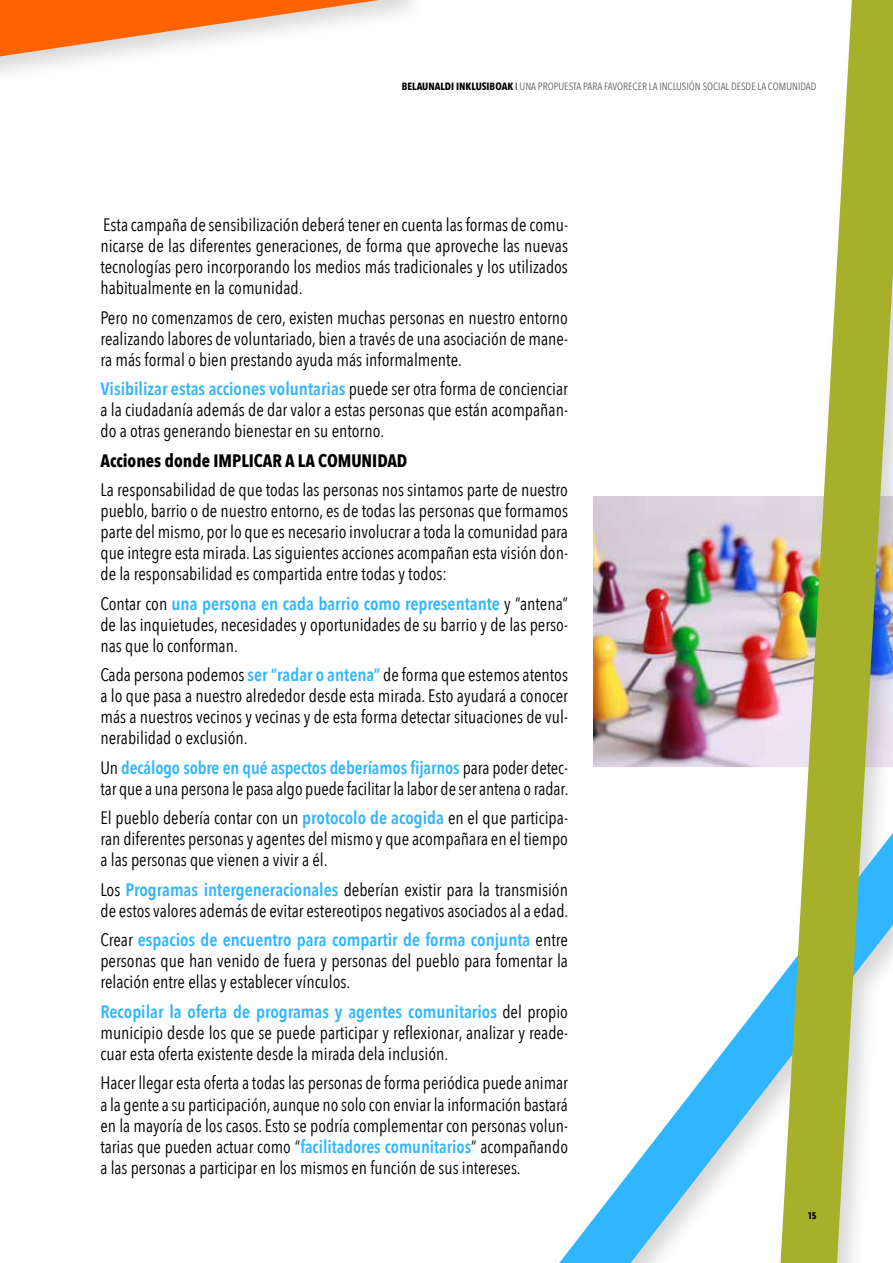
<style>
.page{position:relative;width:893px;height:1263px;background:#fff}
.page>*{position:absolute;margin:0;border:0;box-sizing:border-box;transform-origin:0 0}
.t1{font:18px/21px "Avenir Next Condensed";color:#000;text-align:justify}
.t2{font:700 18px "Avenir Next Condensed";color:#000}
.t3{font:10.5px "Avenir Next Condensed";color:#646363}
.t4{font:700 10.5px "Agenda";color:#000}
.s1{font-weight:700;color:#000}
.s2{color:#000}
.s3{font-weight:600;color:#30b5ff}
</style>
<div class="page">
<div style="left:0;top:0;width:893px;height:1263px;background:#000;opacity:.16"></div>
<svg style="left:559px;top:833px;width:221px;height:430px"></svg>
<svg style="left:780px;top:0;width:113px;height:1263px"></svg>
<svg style="left:0;top:0;width:379px;height:56px"></svg>
<p class="t3" style="left:402px;top:78px;width:416px"><span class="s1">BELAUNALDI INKLUSIBOAK</span> <span class="s2">I</span> UNA PROPUESTA PARA FAVORECER LA INCLUSIÓN SOCIAL DESDE LA COMUNIDAD</p>
<p class="t1" style="left:100px;top:214px;width:469px">Esta campaña de sensibilización deberá tener en cuenta las formas de comu&shy;nicarse de las diferentes generaciones, de forma que aproveche las nuevas tecnologías pero incorporando los medios más tradicionales y los utilizados habitualmente en la comunidad.</p>
<p class="t1" style="left:100px;top:306px;width:469px">Pero no comenzamos de cero, existen muchas personas en nuestro entorno realizando labores de voluntariado, bien a través de una asociación de mane&shy;ra más formal o bien prestando ayuda más informalmente.</p>
<p class="t1" style="left:100px;top:378px;width:469px"><span class="s3">Visibilizar estas acciones voluntarias</span> puede ser otra forma de concienciar a la ciudadanía además de dar valor a estas personas que están acompañan&shy;do a otras generando bienestar en su entorno.</p>
<p class="t2" style="left:100px;top:449px;width:308px">Acciones donde IMPLICAR A LA COMUNIDAD</p>
<p class="t1" style="left:100px;top:479px;width:469px">La responsabilidad de que todas las personas nos sintamos parte de nuestro pueblo, barrio o de nuestro entorno, es de todas las personas que formamos parte del mismo, por lo que es necesario involucrar a toda la comunidad para que integre esta mirada. Las siguientes acciones acompañan esta visión don&shy;de la responsabilidad es compartida entre todas y todos:</p>
<p class="t1" style="left:100px;top:592px;width:469px">Contar con <span class="s3">una persona en cada barrio como representante</span> y “antena” de las inquietudes, necesidades y oportunidades de su barrio y de las perso&shy;nas que lo conforman.</p>
<p class="t1" style="left:100px;top:664px;width:469px">Cada persona podemos <span class="s3">ser “radar o antena”</span> de forma que estemos atentos a lo que pasa a nuestro alrededor desde esta mirada. Esto ayudará a conocer más a nuestros vecinos y vecinas y de esta forma detectar situaciones de vul&shy;nerabilidad o exclusión.</p>
<p class="t1" style="left:100px;top:756px;width:470px">Un <span class="s3">decálogo sobre en qué aspectos deberíamos fijarnos</span> para poder detec&shy;tar que a una persona le pasa algo puede facilitar la labor de ser antena o radar.</p>
<p class="t1" style="left:100px;top:807px;width:469px">El pueblo debería contar con un <span class="s3">protocolo de acogida</span> en el que participa&shy;ran diferentes personas y agentes del mismo y que acompañara en el tiempo a las personas que vienen a vivir a él.</p>
<p class="t1" style="left:100px;top:878px;width:469px">Los <span class="s3">Programas intergeneracionales</span> deberían existir para la transmisión de estos valores además de evitar estereotipos negativos asociados al a edad.</p>
<p class="t1" style="left:100px;top:929px;width:469px">Crear <span class="s3">espacios de encuentro para compartir de forma conjunta</span> entre personas que han venido de fuera y personas del pueblo para fomentar la relación entre ellas y establecer vínculos.</p>
<p class="t1" style="left:100px;top:1000px;width:469px"><span class="s3">Recopilar la oferta de programas y agentes comunitarios</span> del propio municipio desde los que se puede participar y reflexionar, analizar y reade&shy;cuar esta oferta existente desde la mirada dela inclusión.</p>
<p class="t1" style="left:100px;top:1072px;width:469px">Hacer llegar esta oferta a todas las personas de forma periódica puede animar a la gente a su participación, aunque no solo con enviar la información bastará en la mayoría de los casos. Esto se podría complementar con personas volun&shy;tarias que pueden actuar como “<span class="s3">facilitadores comunitarios</span>” acompañando a las personas a participar en los mismos en función de sus intereses.</p>
<p class="t4" style="left:808px;top:1209px;width:10px">15</p>
</div>
